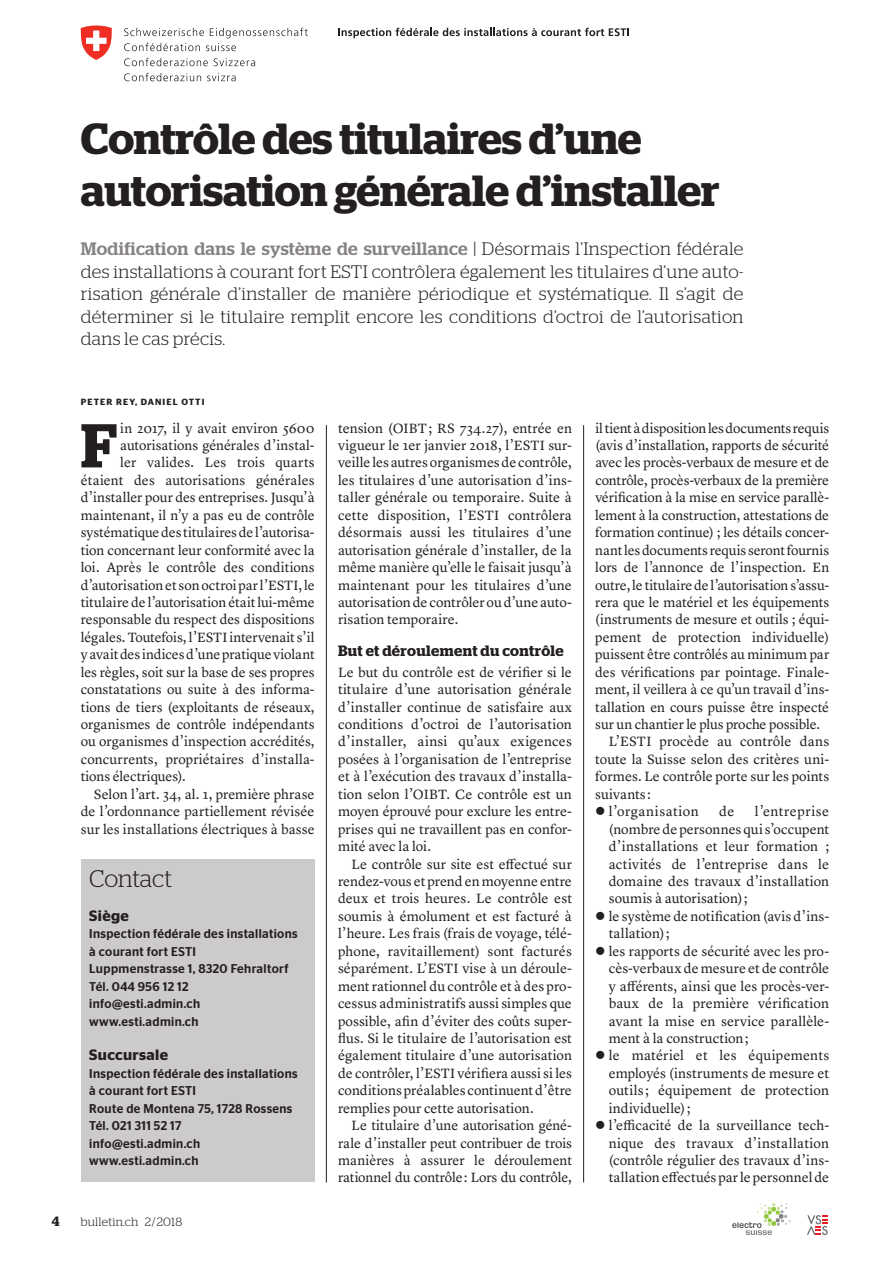
<style>
.page{position:relative;width:893px;height:1263px;background:#fff}
.page>*{position:absolute;margin:0;border:0;box-sizing:border-box;transform-origin:0 0}
.t1{font:600 61.65px "Stag";color:#231f20}
.t2{font:600 43.5px/52.5px "Stag";color:#231f20}
.t3{font:300 24px "Stag";color:#231f20}
.t4{font:300 18px/22.5px "Stag";letter-spacing:.015em;color:#231f20;text-align:justify}
.t5{font:600 15px "Stag";letter-spacing:.02em;color:#231f20}
.t6{font:600 15px "Stag Sans";letter-spacing:.02em;color:#231f20}
.t7{font:13.95px/17.4px "Lyon Text";color:#231f20;text-align:justify}
.t8{font:13.95px "Lyon Text";letter-spacing:.04em;color:#231f20}
.t9{font:600 13.5px "Stag";color:#231f20}
.t10{font:500 12.75px/17.4px "Stag Sans";letter-spacing:.03em;color:#231f20;scale:.95 1}
.t11{font:300 12px "Stag";letter-spacing:.02em;color:#231f20}
.t12{font:600 9px "Stag Sans";letter-spacing:.12em;color:#231f20}
.s1{font-weight:500;color:#868382}
</style>
<div class="page">
<svg style="left:807px;top:1215px;width:21px;height:20px"></svg>
<svg style="left:732px;top:1203px;width:59px;height:32px"></svg>
<svg style="left:338px;top:28px;width:291px;height:10px"></svg>
<svg style="left:124px;top:28px;width:184px;height:23px"></svg>
<svg style="left:124px;top:58px;width:84px;height:8px"></svg>
<svg style="left:214px;top:58px;width:41px;height:8px"></svg>
<svg style="left:124px;top:73px;width:77px;height:8px"></svg>
<svg style="left:207px;top:73px;width:29px;height:8px"></svg>
<svg style="left:80px;top:26px;width:32px;height:34px"></svg>
<hr style="left:326px;top:425px;width:1px;height:757px;background:#231f20">
<hr style="left:583px;top:425px;width:1px;height:757px;background:#231f20">
<div style="left:81px;top:859px;width:234px;height:323px;background:#cccaca"></div>
<h2 class="t2" style="left:81px;top:112px;width:640px">Contrôle des titulaires d’une autorisation générale d’installer</h2>
<p class="t4" style="left:81px;top:237px;width:664px"><span class="s1">Modification dans le système de surveillance</span> | Désormais l’Inspection fédérale des installations à courant fort ESTI contrôlera également les titulaires d’une auto&shy;risation générale d’installer de manière périodique et systématique. Il s’agit de déterminer si le titulaire remplit encore les conditions d’octroi de l’autorisation dans le cas précis.</p>
<p class="t12" style="left:81px;top:396px;width:125px">PETER REY, DANIEL OTTI</p>
<h1 class="t1" style="left:81px;top:409px;width:38px">F</h1>
<p class="t7" style="left:120px;top:418px;width:196px">in 2017, il y avait environ 5600</p>
<p class="t7" style="left:120px;top:435px;width:196px">autorisations générales d’instal-</p>
<p class="t7" style="left:120px;top:453px;width:196px">ler valides. Les trois quarts</p>
<p class="t7" style="left:81px;top:470px;width:235px">étaient des autorisations générales</p>
<p class="t7" style="left:81px;top:488px;width:235px">d’installer pour des entreprises. Jusqu’à</p>
<p class="t7" style="left:81px;top:505px;width:235px">maintenant, il n’y a pas eu de contrôle</p>
<p class="t7" style="left:81px;top:523px;width:235px">systématique des titulaires de l’autorisa-</p>
<p class="t7" style="left:81px;top:540px;width:235px">tion concernant leur conformité avec la</p>
<p class="t7" style="left:81px;top:558px;width:235px">loi. Après le contrôle des conditions</p>
<p class="t7" style="left:81px;top:575px;width:235px">d’autorisation et son octroi par l’ESTI, le</p>
<p class="t7" style="left:81px;top:592px;width:235px">titulaire de l’autorisation était lui-même</p>
<p class="t7" style="left:81px;top:610px;width:235px">responsable du respect des dispositions</p>
<p class="t7" style="left:81px;top:627px;width:235px">légales. Toutefois, l’ESTI intervenait s’il</p>
<p class="t7" style="left:81px;top:645px;width:235px">y avait des indices d’une pratique violant</p>
<p class="t7" style="left:81px;top:662px;width:235px">les règles, soit sur la base de ses propres</p>
<p class="t7" style="left:81px;top:680px;width:235px">constatations ou suite à des informa-</p>
<p class="t7" style="left:81px;top:697px;width:235px">tions de tiers (exploitants de réseaux,</p>
<p class="t7" style="left:81px;top:714px;width:235px">organismes de contrôle indépendants</p>
<p class="t7" style="left:81px;top:732px;width:235px">ou organismes d’inspection accrédités,</p>
<p class="t7" style="left:81px;top:749px;width:235px">concurrents, propriétaires d’installa-</p>
<p class="t7" style="left:81px;top:767px;width:106px">tions électriques).</p>
<p class="t7" style="left:94px;top:784px;width:222px">Selon l’art. 34, al. 1, première phrase</p>
<p class="t7" style="left:81px;top:802px;width:235px">de l’ordonnance partiellement révisée</p>
<p class="t7" style="left:81px;top:819px;width:235px">sur les installations électriques à basse</p>
<h3 class="t3" style="left:89px;top:865px;width:84px">Contact</h3>
<p class="t6" style="left:89px;top:907px;width:41px">Siège</p>
<p class="t10" style="left:89px;top:925px;width:221px">Inspection fédérale des installations à courant fort ESTI<br>Luppmenstrasse 1, 8320 Fehraltorf<br>Tél. 044 956 12 12 info@esti.admin.ch www.esti.admin.ch</p>
<p class="t6" style="left:89px;top:1046px;width:80px">Succursale</p>
<p class="t10" style="left:89px;top:1065px;width:221px">Inspection fédérale des installations à courant fort ESTI<br>Route de Montena 75, 1728 Rossens<br>Tél. 021 311 52 17<br>info@esti.admin.ch www.esti.admin.ch</p>
<p class="t9" style="left:52px;top:1213px;width:9px">4</p>
<p class="t11" style="left:81px;top:1215px;width:103px">bulletin.ch 2/2018</p>
<p class="t7" style="left:338px;top:418px;width:235px">tension (OIBT ; RS 734.27), entrée en vigueur le 1er janvier 2018, l’ESTI sur&shy;veille les autres organismes de contrôle, les titulaires d’une autorisation d’ins&shy;taller générale ou temporaire. Suite à cette disposition, l’ESTI contrôlera désormais aussi les titulaires d’une autorisation générale d’installer, de la même manière qu’elle le faisait jusqu’à maintenant pour les titulaires d’une autorisation de contrôler ou d’une auto&shy;risation temporaire.</p>
<p class="t5" style="left:338px;top:642px;width:227px">But et déroulement du contrôle</p>
<p class="t7" style="left:338px;top:662px;width:235px">Le but du contrôle est de vérifier si le titulaire d’une autorisation générale d’installer continue de satisfaire aux conditions d’octroi de l’autorisation d’installer, ainsi qu’aux exigences posées à l’organisation de l’entreprise et à l’exécution des travaux d’installa&shy;tion selon l’OIBT. Ce contrôle est un moyen éprouvé pour exclure les entre&shy;prises qui ne travaillent pas en confor&shy;mité avec la loi.</p>
<p class="t7" style="left:338px;top:854px;width:235px;text-indent:14px">Le contrôle sur site est effectué sur rendez-vous et prend en moyenne entre deux et trois heures. Le contrôle est soumis à émolument et est facturé à l’heure. Les frais (frais de voyage, télé&shy;phone, ravitaillement) sont facturés séparément. L’ESTI vise à un déroule&shy;ment rationnel du contrôle et à des pro&shy;cessus administratifs aussi simples que possible, afin d’éviter des coûts super&shy;flus. Si le titulaire de l’autorisation est également titulaire d’une autorisation de contrôler, l’ESTI vérifiera aussi si les conditions préalables continuent d’être remplies pour cette autorisation.</p>
<p class="t7" style="left:338px;top:1116px;width:235px;text-indent:14px">Le titulaire d’une autorisation géné&shy;rale d’installer peut contribuer de trois manières à assurer le déroulement rationnel du contrôle : Lors du contrôle,</p>
<p class="t7" style="left:595px;top:418px;width:235px">il tient à disposition les documents requis</p>
<p class="t7" style="left:595px;top:435px;width:235px">(avis d’installation, rapports de sécurité</p>
<p class="t7" style="left:595px;top:453px;width:235px">avec les procès-verbaux de mesure et de</p>
<p class="t7" style="left:595px;top:470px;width:235px">contrôle, procès-verbaux de la première</p>
<p class="t7" style="left:595px;top:488px;width:235px">vérification à la mise en service parallè-</p>
<p class="t7" style="left:595px;top:505px;width:235px">lement à la construction, attestations de</p>
<p class="t7" style="left:595px;top:523px;width:235px">formation continue) ; les détails concer-</p>
<p class="t7" style="left:595px;top:540px;width:235px">nant les documents requis seront fournis</p>
<p class="t7" style="left:595px;top:558px;width:235px">lors de l’annonce de l’inspection. En</p>
<p class="t7" style="left:595px;top:575px;width:235px">outre, le titulaire de l’autorisation s’assu-</p>
<p class="t7" style="left:595px;top:592px;width:235px">rera que le matériel et les équipements</p>
<p class="t7" style="left:595px;top:610px;width:235px">(instruments de mesure et outils ; équi-</p>
<p class="t7" style="left:595px;top:627px;width:235px">pement de protection individuelle)</p>
<p class="t7" style="left:595px;top:645px;width:235px">puissent être contrôlés au minimum par</p>
<p class="t7" style="left:595px;top:662px;width:235px">des vérifications par pointage. Finale-</p>
<p class="t7" style="left:595px;top:680px;width:235px">ment, il veillera à ce qu’un travail d’ins-</p>
<p class="t7" style="left:595px;top:697px;width:235px">tallation en cours puisse être inspecté</p>
<p class="t7" style="left:595px;top:714px;width:226px">sur un chantier le plus proche possible.</p>
<p class="t7" style="left:609px;top:732px;width:222px">L’ESTI procède au contrôle dans</p>
<p class="t7" style="left:595px;top:749px;width:235px">toute la Suisse selon des critères uni-</p>
<p class="t7" style="left:595px;top:767px;width:235px">formes. Le contrôle porte sur les points</p>
<p class="t7" style="left:595px;top:784px;width:57px">suivants :</p>
<p class="t8" style="left:609px;top:801px;width:91px">l’organisation</p>
<p class="t7" style="left:719px;top:802px;width:17px">de</p>
<p class="t7" style="left:609px;top:802px;width:222px;text-align:left;text-indent:146px">l’entreprise (nombre de personnes qui s’occupent d’installations et leur formation ; activités de l’entreprise dans le domaine des travaux d’installation soumis à autorisation) ;<br>le système de notification (avis d’ins&shy;tallation) ;<br>les rapports de sécurité avec les pro&shy;cès-verbaux de mesure et de contrôle y afférents, ainsi que les procès-ver&shy;baux de la première vérification avant la mise en service parallèle&shy;ment à la construction ;<br>le matériel et les équipements employés (instruments de mesure et outils ; équipement de protection individuelle) ;<br>l’efficacité de la surveillance tech&shy;nique des travaux d’installation (contrôle régulier des travaux d’ins&shy;tallation effectués par le personnel de</p>
</div>
